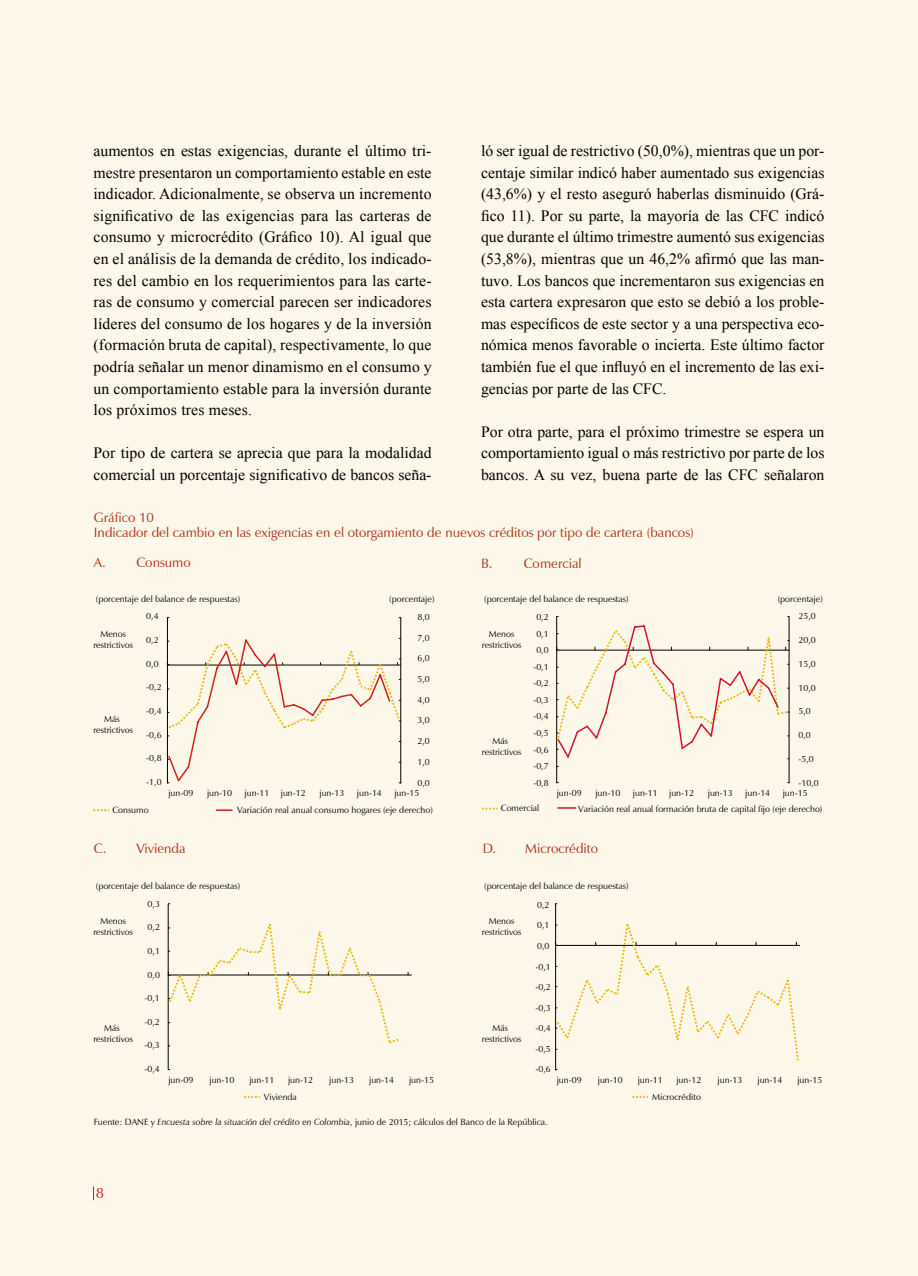
<style>
.page{position:relative;width:918px;height:1276px;background:#fff}
.page>*{position:absolute;margin:0;border:0;box-sizing:border-box;transform-origin:0 0}
.t1{font:15.75px/21.6px "Times New Roman";color:#000;text-align:justify}
.t2{font:15px "Zapf Humanist 601 BT";color:#cd171a}
.t3{font:13.5px/15px "Zapf Humanist 601 BT";color:#b02912}
.t4{font:9px/10.8px "Zapf Humanist 601 BT";color:#000;text-align:center}
.s1{font-style:italic}
</style>
<div class="page">
<div style="left:0;top:0;width:917px;height:1276px;background:#fef8ea"></div>
<svg style="left:93px;top:1186px;width:1px;height:14px"></svg>
<svg style="left:217px;top:809px;width:15px;height:2px"></svg>
<svg style="left:94px;top:809px;width:15px;height:2px"></svg>
<hr style="left:400px;top:618px;width:1px;height:165px;background:#000">
<hr style="left:167px;top:618px;width:1px;height:165px;background:#000">
<svg style="left:168px;top:638px;width:233px;height:145px"></svg>
<svg style="left:482px;top:807px;width:15px;height:2px"></svg>
<svg style="left:558px;top:807px;width:18px;height:1px"></svg>
<hr style="left:789px;top:617px;width:1px;height:166px;background:#000">
<hr style="left:556px;top:617px;width:1px;height:166px;background:#000">
<svg style="left:556px;top:624px;width:234px;height:135px"></svg>
<svg style="left:244px;top:1096px;width:16px;height:2px"></svg>
<hr style="left:168px;top:904px;width:1px;height:165px;background:#000">
<hr style="left:168px;top:974px;width:243px;height:1px;background:#000">
<svg style="left:168px;top:922px;width:234px;height:124px"></svg>
<svg style="left:633px;top:1096px;width:15px;height:2px"></svg>
<hr style="left:555px;top:904px;width:1px;height:166px;background:#000">
<svg style="left:555px;top:921px;width:245px;height:141px"></svg>
<p class="t1" style="left:481px;top:140px;width:345px">ló ser igual de restrictivo (50,0%), mientras que un por&shy;centaje similar indicó haber aumentado sus exigencias (43,6%) y el resto aseguró haberlas disminuido (Grá&shy;fico 11). Por su parte, la mayoría de las CFC indicó que durante el último trimestre aumentó sus exigencias (53,8%), mientras que un 46,2% afirmó que las man&shy;tuvo. Los bancos que incrementaron sus exigencias en esta cartera expresaron que esto se debió a los proble&shy;mas específicos de este sector y a una perspectiva eco&shy;nómica menos favorable o incierta. Este último factor también fue el que influyó en el incremento de las exi&shy;gencias por parte de las CFC.</p>
<p class="t1" style="left:481px;top:420px;width:345px">Por otra parte, para el próximo trimestre se espera un comportamiento igual o más restrictivo por parte de los bancos. A su vez, buena parte de las CFC señalaron</p>
<p class="t3" style="left:94px;top:510px;width:601px">Gráfico 10<br>Indicador del cambio en las exigencias en el otorgamiento de nuevos créditos por tipo de cartera (bancos)</p>
<p class="t3" style="left:94px;top:555px;width:98px">A. Consumo</p>
<p class="t3" style="left:481px;top:556px;width:102px">B. Comercial</p>
<p class="t1" style="left:94px;top:140px;width:340px">aumentos en estas exigencias, durante el último tri&shy;mestre presentaron un comportamiento estable en este indicador. Adicionalmente, se observa un incremento significativo de las exigencias para las carteras de consumo y microcrédito (Gráfico 10). Al igual que en el análisis de la demanda de crédito, los indicado&shy;res del cambio en los requerimientos para las carte&shy;ras de consumo y comercial parecen ser indicadores líderes del consumo de los hogares y de la inversión (formación bruta de capital), respectivamente, lo que podría señalar un menor dinamismo en el consumo y un comportamiento estable para la inversión durante los próximos tres meses.</p>
<p class="t1" style="left:94px;top:442px;width:340px">Por tipo de cartera se aprecia que para la modalidad comercial un porcentaje significativo de bancos seña-</p>
<p class="t4" style="left:96px;top:594px;width:146px">(porcentaje del balance de respuestas)</p>
<p class="t4" style="left:93px;top:628px;width:41px">Menos restrictivos</p>
<p class="t4" style="left:146px;top:610px;width:14px">0,4</p>
<p class="t4" style="left:146px;top:634px;width:14px">0,2</p>
<p class="t4" style="left:146px;top:658px;width:14px">0,0</p>
<p class="t4" style="left:389px;top:593px;width:47px">(porcentaje)</p>
<p class="t4" style="left:418px;top:611px;width:14px">8,0</p>
<p class="t4" style="left:418px;top:632px;width:14px">7,0</p>
<p class="t4" style="left:418px;top:653px;width:14px">6,0</p>
<p class="t4" style="left:484px;top:594px;width:146px">(porcentaje del balance de respuestas)</p>
<p class="t4" style="left:482px;top:628px;width:41px">Menos restrictivos</p>
<p class="t4" style="left:536px;top:611px;width:14px">0,2</p>
<p class="t4" style="left:536px;top:628px;width:14px">0,1</p>
<p class="t4" style="left:536px;top:644px;width:14px">0,0</p>
<p class="t4" style="left:533px;top:661px;width:17px">-0,1</p>
<p class="t4" style="left:778px;top:593px;width:47px">(porcentaje)</p>
<p class="t4" style="left:799px;top:611px;width:19px">25,0</p>
<p class="t4" style="left:799px;top:634px;width:19px">20,0</p>
<p class="t4" style="left:799px;top:658px;width:19px">15,0</p>
<p class="t4" style="left:146px;top:682px;width:17px">-0,2</p>
<p class="t4" style="left:418px;top:673px;width:14px">5,0</p>
<p class="t4" style="left:533px;top:678px;width:17px">-0,2</p>
<p class="t4" style="left:799px;top:682px;width:19px">10,0</p>
<p class="t4" style="left:418px;top:694px;width:14px">4,0</p>
<p class="t4" style="left:533px;top:694px;width:17px">-0,3</p>
<p class="t4" style="left:93px;top:713px;width:41px">Más restrictivos</p>
<p class="t4" style="left:146px;top:705px;width:17px">-0,4</p>
<p class="t4" style="left:146px;top:729px;width:17px">-0,6</p>
<p class="t4" style="left:146px;top:753px;width:17px">-0,8</p>
<p class="t4" style="left:418px;top:715px;width:14px">3,0</p>
<p class="t4" style="left:533px;top:711px;width:17px">-0,4</p>
<p class="t4" style="left:799px;top:706px;width:14px">5,0</p>
<p class="t4" style="left:418px;top:735px;width:14px">2,0</p>
<p class="t4" style="left:418px;top:756px;width:14px">1,0</p>
<p class="t4" style="left:482px;top:736px;width:41px">Más restrictivos</p>
<p class="t4" style="left:533px;top:727px;width:17px">-0,5</p>
<p class="t4" style="left:533px;top:744px;width:17px">-0,6</p>
<p class="t4" style="left:533px;top:760px;width:17px">-0,7</p>
<p class="t4" style="left:799px;top:729px;width:14px">0,0</p>
<p class="t4" style="left:799px;top:753px;width:17px">-5,0</p>
<p class="t4" style="left:146px;top:776px;width:17px">-1,0</p>
<p class="t4" style="left:418px;top:777px;width:14px">0,0</p>
<p class="t4" style="left:533px;top:777px;width:17px">-0,8</p>
<p class="t4" style="left:799px;top:777px;width:22px">-10,0</p>
<p class="t4" style="left:168px;top:788px;width:26px">jun-09</p>
<p class="t4" style="left:207px;top:788px;width:26px">jun-10</p>
<p class="t4" style="left:245px;top:788px;width:26px">jun-11</p>
<p class="t4" style="left:281px;top:788px;width:26px">jun-12</p>
<p class="t4" style="left:319px;top:788px;width:26px">jun-13</p>
<p class="t4" style="left:357px;top:788px;width:26px">jun-14</p>
<p class="t4" style="left:394px;top:788px;width:26px">jun-15</p>
<p class="t4" style="left:557px;top:788px;width:26px">jun-09</p>
<p class="t4" style="left:595px;top:788px;width:26px">jun-10</p>
<p class="t4" style="left:633px;top:788px;width:26px">jun-11</p>
<p class="t4" style="left:669px;top:788px;width:26px">jun-12</p>
<p class="t4" style="left:708px;top:788px;width:26px">jun-13</p>
<p class="t4" style="left:745px;top:788px;width:26px">jun-14</p>
<p class="t4" style="left:783px;top:788px;width:26px">jun-15</p>
<p class="t4" style="left:112px;top:804px;width:38px">Consumo</p>
<p class="t4" style="left:237px;top:804px;width:197px">Variación real anual consumo hogares (eje derecho)</p>
<p class="t4" style="left:501px;top:802px;width:40px">Comercial</p>
<p class="t4" style="left:578px;top:803px;width:246px">Variación real anual formación bruta de capital fijo (eje derecho)</p>
<p class="t3" style="left:94px;top:841px;width:93px">C. Vivienda</p>
<p class="t3" style="left:483px;top:841px;width:117px">D. Microcrédito</p>
<p class="t4" style="left:96px;top:880px;width:146px">(porcentaje del balance de respuestas)</p>
<p class="t4" style="left:93px;top:915px;width:41px">Menos restrictivos</p>
<p class="t4" style="left:148px;top:898px;width:14px">0,3</p>
<p class="t4" style="left:148px;top:922px;width:14px">0,2</p>
<p class="t4" style="left:484px;top:880px;width:146px">(porcentaje del balance de respuestas)</p>
<p class="t4" style="left:482px;top:915px;width:41px">Menos restrictivos</p>
<p class="t4" style="left:537px;top:899px;width:14px">0,2</p>
<p class="t4" style="left:537px;top:920px;width:14px">0,1</p>
<p class="t4" style="left:148px;top:945px;width:14px">0,1</p>
<p class="t4" style="left:537px;top:940px;width:14px">0,0</p>
<p class="t4" style="left:148px;top:969px;width:14px">0,0</p>
<p class="t4" style="left:535px;top:961px;width:17px">-0,1</p>
<p class="t4" style="left:535px;top:981px;width:17px">-0,2</p>
<p class="t4" style="left:145px;top:992px;width:17px">-0,1</p>
<p class="t4" style="left:535px;top:1002px;width:17px">-0,3</p>
<p class="t4" style="left:93px;top:1022px;width:41px">Más restrictivos</p>
<p class="t4" style="left:145px;top:1016px;width:17px">-0,2</p>
<p class="t4" style="left:145px;top:1040px;width:17px">-0,3</p>
<p class="t4" style="left:482px;top:1022px;width:41px">Más restrictivos</p>
<p class="t4" style="left:535px;top:1022px;width:17px">-0,4</p>
<p class="t4" style="left:535px;top:1043px;width:17px">-0,5</p>
<p class="t4" style="left:145px;top:1063px;width:17px">-0,4</p>
<p class="t4" style="left:535px;top:1064px;width:17px">-0,6</p>
<p class="t4" style="left:168px;top:1074px;width:26px">jun-09</p>
<p class="t4" style="left:209px;top:1074px;width:26px">jun-10</p>
<p class="t4" style="left:249px;top:1074px;width:26px">jun-11</p>
<p class="t4" style="left:288px;top:1074px;width:26px">jun-12</p>
<p class="t4" style="left:329px;top:1074px;width:26px">jun-13</p>
<p class="t4" style="left:369px;top:1074px;width:26px">jun-14</p>
<p class="t4" style="left:409px;top:1074px;width:26px">jun-15</p>
<p class="t4" style="left:557px;top:1074px;width:26px">jun-09</p>
<p class="t4" style="left:598px;top:1074px;width:26px">jun-10</p>
<p class="t4" style="left:638px;top:1074px;width:26px">jun-11</p>
<p class="t4" style="left:676px;top:1074px;width:26px">jun-12</p>
<p class="t4" style="left:718px;top:1074px;width:26px">jun-13</p>
<p class="t4" style="left:757px;top:1074px;width:26px">jun-14</p>
<p class="t4" style="left:797px;top:1074px;width:26px">jun-15</p>
<p class="t4" style="left:264px;top:1091px;width:34px">Vivienda</p>
<p class="t4" style="left:652px;top:1091px;width:50px">Microcrédito</p>
<p class="t4" style="left:94px;top:1116px;width:455px">Fuente: DANE y <span class="s1">Encuesta sobre la situación del crédito en Colombia</span>, junio de 2015; cálculos del Banco de la República.</p>
<p class="t2" style="left:96px;top:1184px;width:10px">8</p>
</div>
